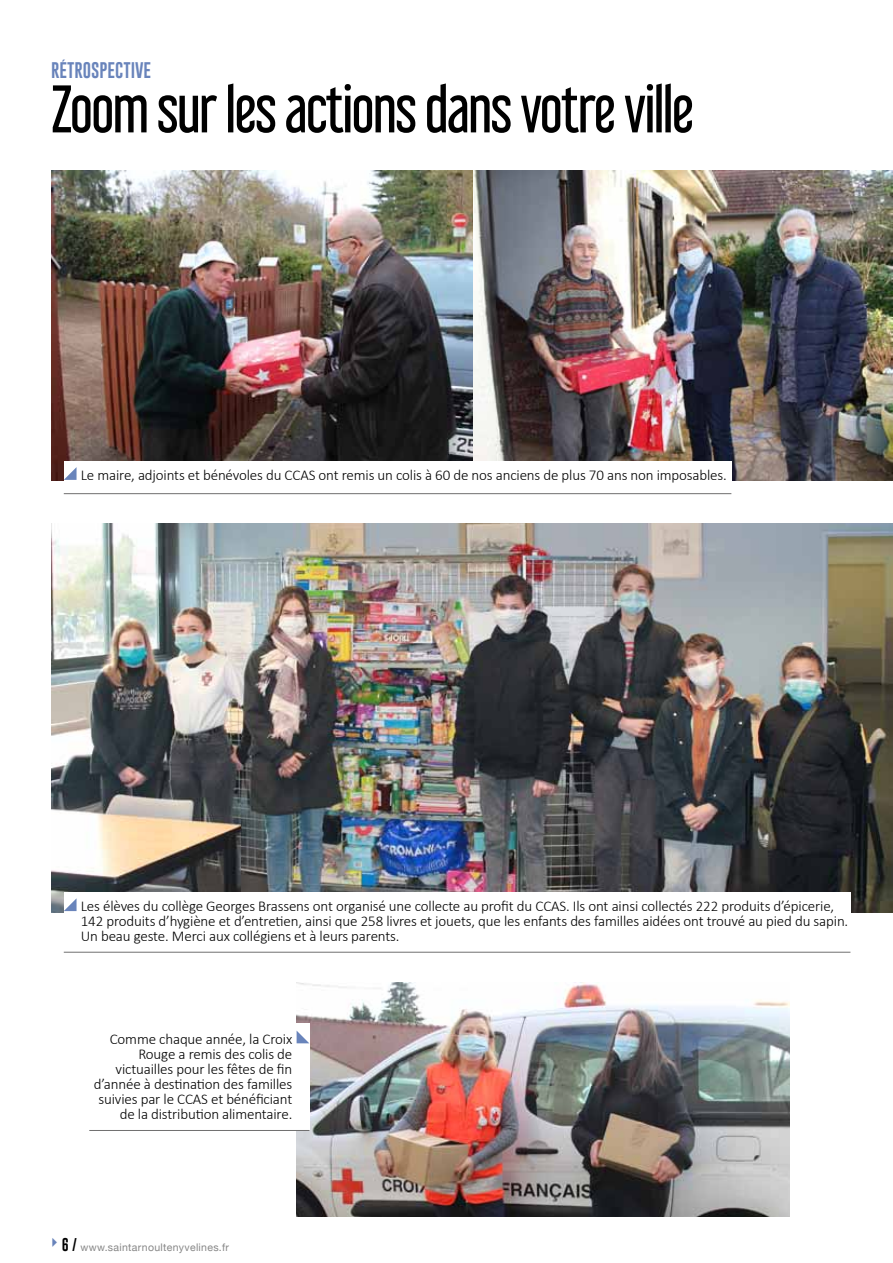
<style>
.page{position:relative;width:893px;height:1263px;background:#fff}
.page>*{position:absolute;margin:0;border:0;box-sizing:border-box;transform-origin:0 0}
.t1{font:60px "Libel Suit Rg";letter-spacing:-.03em;color:#000}
.t2{font:16.5px "Gobold";color:#6984bb}
.t3{font:300 15px/15px "Calibri";letter-spacing:-.01em;color:#000}
.t4{font:10.5px "Helvetica Neue";letter-spacing:.03em;color:#878787}
.s1{font-family:"Arrows";font-size:24px;color:#6984bb}
.s2{font-family:"Gobold";font-size:13.5px;color:#000}
</style>
<div class="page">
<img style="left:297px;top:982px;width:493px;height:234px">
<img style="left:51px;top:170px;width:842px;height:310px">
<img style="left:51px;top:523px;width:842px;height:389px">
<div style="left:64px;top:892px;width:786px;height:60px;background:#fff"></div>
<svg style="left:64px;top:898px;width:13px;height:13px"></svg>
<hr style="left:64px;top:952px;width:786px;height:1px;background:#706f6f">
<div style="left:64px;top:461px;width:667px;height:39px;background:#fff"></div>
<svg style="left:64px;top:467px;width:13px;height:13px"></svg>
<hr style="left:64px;top:493px;width:667px;height:1px;background:#706f6f">
<div style="left:89px;top:1024px;width:220px;height:106px;background:#fff"></div>
<svg style="left:297px;top:1031px;width:12px;height:12px"></svg>
<hr style="left:89px;top:1130px;width:220px;height:1px;background:#706f6f">
<p class="t2" style="left:51px;top:59px;width:25px">RÉTROSPE</p>
<p class="t2" style="left:115px;top:59px;width:36px">CTIVE</p>
<h1 class="t1" style="left:51px;top:60px;width:645px">Zoom sur les actions dans votre ville</h1>
<p class="t3" style="left:81px;top:467px;width:648px">Le maire, adjoints et bénévoles du CCAS ont remis un colis à 60 de nos anciens de plus 70 ans non imposables.</p>
<p class="t3" style="left:81px;top:898px;width:769px">Les élèves du collège Georges Brassens ont organisé une collecte au profit du CCAS. Ils ont ainsi collectés 222 produits d’épicerie,<br>142 produits d’hygiène et d’entretien, ainsi que 258 livres et jouets, que les enfants des familles aidées ont trouvé au pied du sapin.<br>Un beau geste. Merci aux collégiens et à leurs parents.</p>
<p class="t3" style="left:94px;top:1030px;width:200px;text-align:right">Comme chaque année, la Croix<br>Rouge a remis des colis de victuailles pour les fêtes de fin d’année à destination des familles suivies par le CCAS et bénéficiant de la distribution alimentaire.</p>
<p class="t4" style="left:51px;top:1240px;width:180px"><span class="s1">q</span> <span class="s2">6 /</span> www.saintarnoultenyvelines.fr</p>
</div>
